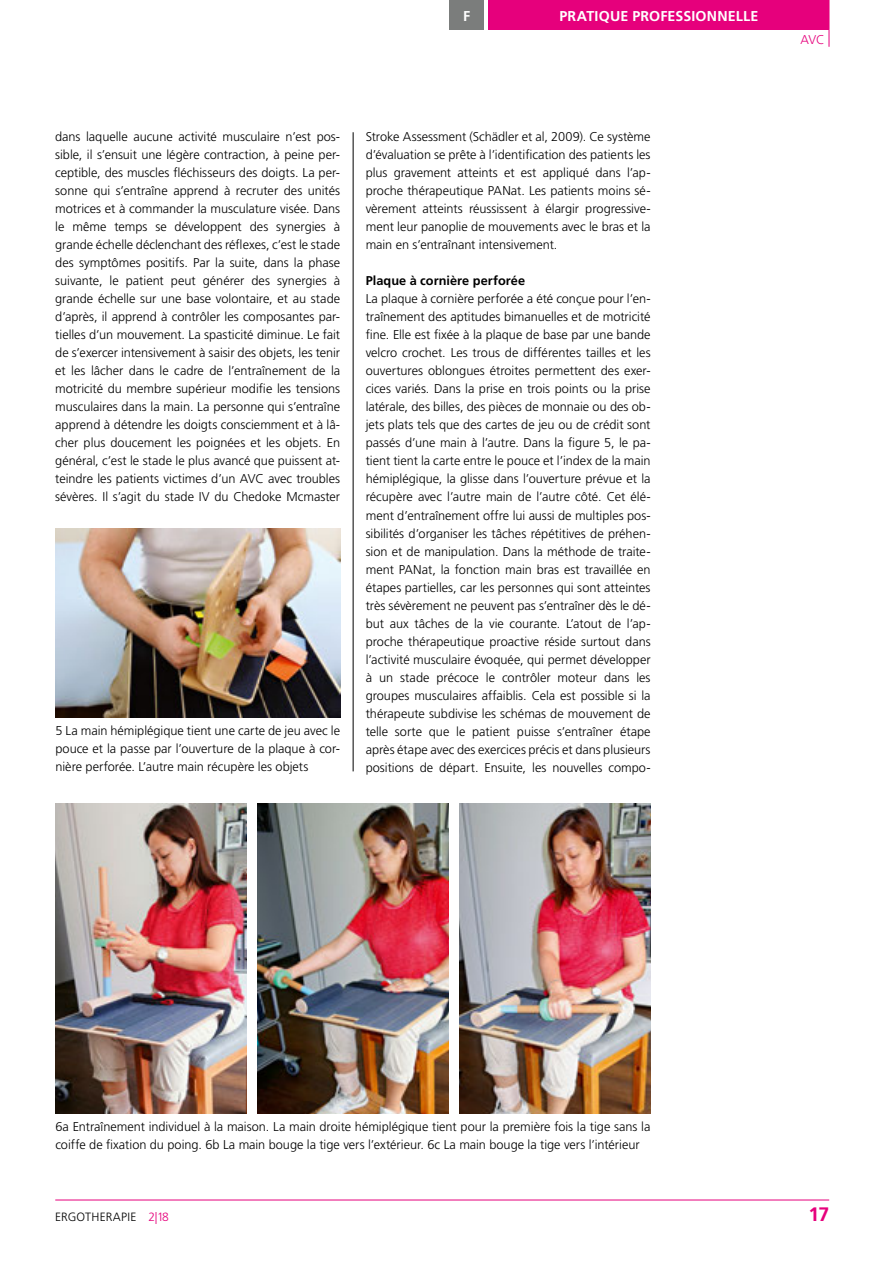
<style>
.page{position:relative;width:893px;height:1263px;background:#fff}
.page>*{position:absolute;margin:0;border:0;box-sizing:border-box;transform-origin:0 0}
.t1{font:700 19.5px "Frutiger LT Std";color:#e6007c}
.t2{font:700 14.25px "Frutiger LT Std";letter-spacing:.01em;color:#fff}
.t3{font:300 12.75px/18px "Frutiger LT Std";color:#000;text-align:justify}
.t4{font:700 12.75px "Frutiger LT Std";letter-spacing:.005em;color:#000}
.t5{font:300 12.75px "Frutiger LT Std";color:#e6007c}
.t6{font:300 12px "Frutiger LT Std";letter-spacing:.01em;color:#000}
.s1{color:#e6007c}
</style>
<div class="page">
<hr style="left:55px;top:1200px;width:774px;height:1px;background:#e6007c">
<div style="left:449px;top:0;width:35px;height:30px;background:#7b7d7c"></div>
<div style="left:489px;top:0;width:340px;height:30px;background:#e6007c"></div>
<svg style="left:829px;top:30px;width:1px;height:17px"></svg>
<hr style="left:829px;top:0;width:1px;height:30px;background:#e6007c">
<hr style="left:353px;top:132px;width:1px;height:639px;background:#000">
<img style="left:55px;top:529px;width:285px;height:188px">
<img style="left:55px;top:803px;width:192px;height:310px">
<img style="left:257px;top:803px;width:192px;height:310px">
<img style="left:459px;top:803px;width:192px;height:310px">
<p class="t2" style="left:463px;top:8px;width:9px">F</p>
<p class="t2" style="left:559px;top:8px;width:201px">PRATIQUE PROFESSIONNELLE</p>
<p class="t3" style="left:55px;top:128px;width:286px">dans laquelle aucune activité musculaire n’est pos&shy;sible, il s’ensuit une légère contraction, à peine per&shy;ceptible, des muscles fléchisseurs des doigts. La per&shy;sonne qui s’entraîne apprend à recruter des unités motrices et à commander la musculature visée. Dans le même temps se développent des synergies à grande échelle déclenchant des réflexes, c’est le stade des symptômes positifs. Par la suite, dans la phase suivante, le patient peut générer des synergies à grande échelle sur une base volontaire, et au stade d’après, il apprend à contrôler les composantes par&shy;tielles d’un mouvement. La spasticité diminue. Le fait de s’exercer intensivement à saisir des objets, les tenir et les lâcher dans le cadre de l’entraînement de la motricité du membre supérieur modifie les tensions musculaires dans la main. La personne qui s’entraîne apprend à détendre les doigts consciemment et à lâ&shy;cher plus doucement les poignées et les objets. En général, c’est le stade le plus avancé que puissent at&shy;teindre les patients victimes d’un AVC avec troubles sévères. Il s’agit du stade IV du Chedoke Mcmaster</p>
<p class="t3" style="left:366px;top:128px;width:286px">Stroke Assessment (Schädler et al, 2009). Ce système d’évaluation se prête à l’identification des patients les plus gravement atteints et est appliqué dans l’ap&shy;proche thérapeutique PANat. Les patients moins sé&shy;vèrement atteints réussissent à élargir progressive&shy;ment leur panoplie de mouvements avec le bras et la main en s’entraînant intensivement.</p>
<p class="t4" style="left:366px;top:273px;width:161px">Plaque à cornière perforée</p>
<p class="t3" style="left:366px;top:290px;width:286px">La plaque à cornière perforée a été conçue pour l’en&shy;traînement des aptitudes bimanuelles et de motricité fine. Elle est fixée à la plaque de base par une bande velcro crochet. Les trous de différentes tailles et les ouvertures oblongues étroites permettent des exer&shy;cices variés. Dans la prise en trois points ou la prise latérale, des billes, des pièces de monnaie ou des ob&shy;jets plats tels que des cartes de jeu ou de crédit sont passés d’une main à l’autre. Dans la figure 5, le pa&shy;tient tient la carte entre le pouce et l’index de la main hémiplégique, la glisse dans l’ouverture prévue et la récupère avec l’autre main de l’autre côté. Cet élé&shy;ment d’entraînement offre lui aussi de multiples pos&shy;sibilités d’organiser les tâches répétitives de préhen&shy;sion et de manipulation. Dans la méthode de traite&shy;ment PANat, la fonction main bras est travaillée en étapes partielles, car les personnes qui sont atteintes très sévèrement ne peuvent pas s’entraîner dès le dé&shy;but aux tâches de la vie courante. L’atout de l’ap&shy;proche thérapeutique proactive réside surtout dans l’activité musculaire évoquée, qui permet développer à un stade précoce le contrôler moteur dans les groupes musculaires affaiblis. Cela est possible si la thérapeute subdivise les schémas de mouvement de telle sorte que le patient puisse s’entraîner étape après étape avec des exercices précis et dans plusieurs positions de départ. Ensuite, les nouvelles compo-</p>
<p class="t3" style="left:55px;top:722px;width:286px">5 La main hémiplégique tient une carte de jeu avec le pouce et la passe par l’ouverture de la plaque à cor&shy;nière perforée. L’autre main récupère les objets</p>
<p class="t5" style="left:801px;top:32px;width:26px">AVC</p>
<p class="t3" style="left:55px;top:1118px;width:596px">6a Entraînement individuel à la maison. La main droite hémiplégique tient pour la première fois la tige sans la coiffe de fixation du poing. 6b La main bouge la tige vers l’extérieur. 6c La main bouge la tige vers l’intérieur</p>
<p class="t6" style="left:55px;top:1210px;width:115px">ERGOTHERAPIE <span class="s1">2|18</span></p>
<h1 class="t1" style="left:809px;top:1203px;width:22px">17</h1>
</div>
